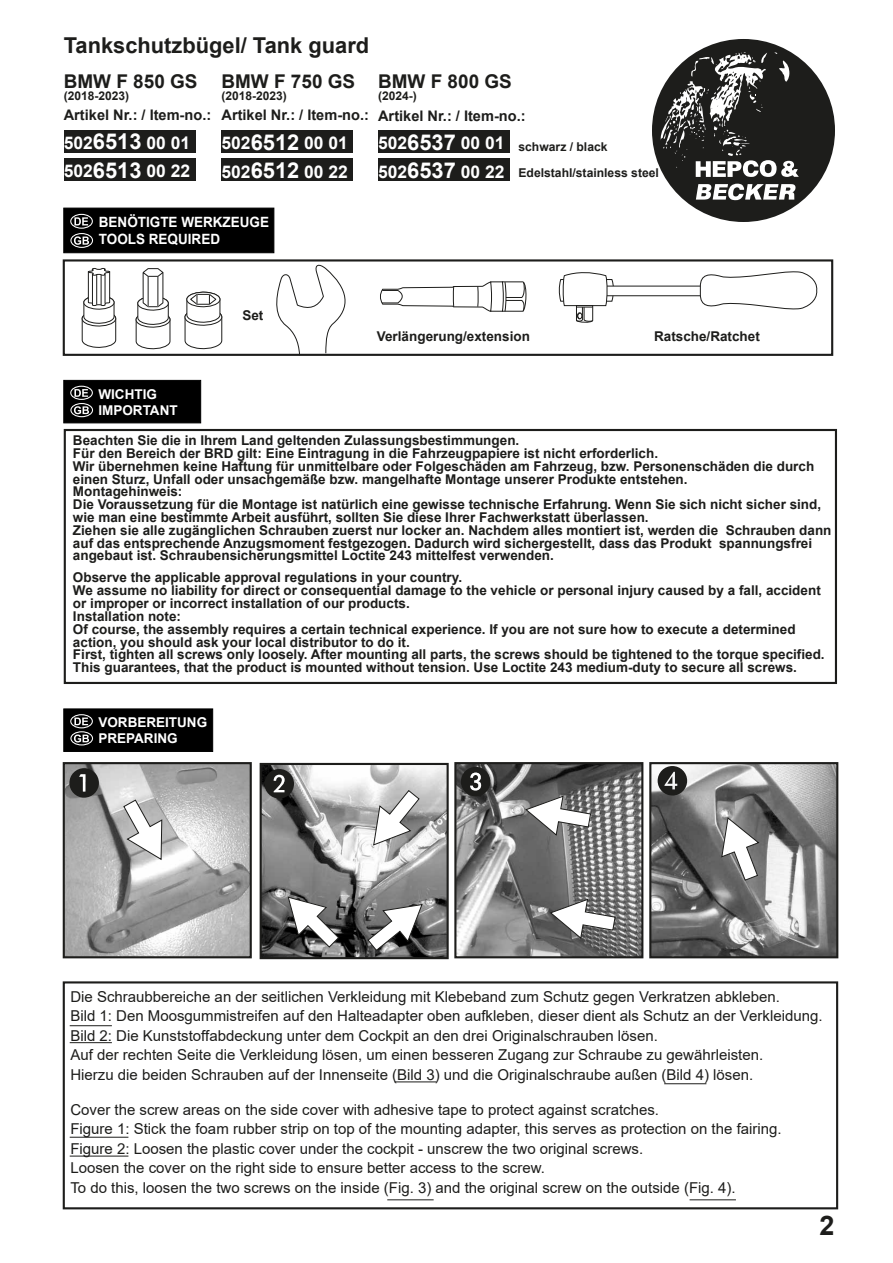
<style>
.page{position:relative;width:893px;height:1263px;background:#fff}
.page>*{position:absolute;margin:0;border:0;box-sizing:border-box;transform-origin:0 0}
.t1{font:700 27px "Arial";color:#1d1d1b}
.t2{font:700 21.9px "Arial";color:#1d1d1b}
.t3{font:700 18.9px "Arial";color:#1d1d1b}
.t4{font:700 17.55px/28.5px "Arial";color:#fff}
.t5{font:15px/19.5px "Arial";color:#1d1d1b}
.t6{font:700 14.55px "Arial";color:#1d1d1b}
.t7{font:700 14.1px/17px "Arial";color:#fff;scale:.95 1}
.t8{font:700 13.5px/12.9px "Arial";color:#1d1d1b}
.t9{font:700 13.5px/16.2px "Arial";color:#fff}
.t10{font:700 12.15px/25.8px "Arial";color:#1d1d1b}
.t11{font:700 12px "Arial";color:#1d1d1b}
.s1{font-size:21.9px}
</style>
<div class="page">
<div style="left:652px;top:39px;width:183px;height:183px;background:#1d1d1b;border-radius:50%"></div>
<svg style="left:696px;top:184px;width:100px;height:16px"></svg>
<svg style="left:660px;top:52px;width:139px;height:125px"></svg>
<img style="left:66px;top:765px;width:183px;height:190px">
<div style="left:63px;top:762px;width:189px;height:196px;border:2px solid #1d1d1b"></div>
<img style="left:652px;top:765px;width:183px;height:190px">
<div style="left:649px;top:762px;width:189px;height:196px;border:2px solid #1d1d1b"></div>
<img style="left:457px;top:765px;width:183px;height:190px">
<div style="left:454px;top:762px;width:189px;height:196px;border:2px solid #1d1d1b"></div>
<svg style="left:658px;top:766px;width:29px;height:29px"></svg>
<svg style="left:461px;top:767px;width:29px;height:29px"></svg>
<svg style="left:69px;top:768px;width:30px;height:30px"></svg>
<img style="left:263px;top:766px;width:183px;height:190px">
<div style="left:260px;top:763px;width:189px;height:196px;border:2px solid #1d1d1b"></div>
<svg style="left:264px;top:769px;width:30px;height:29px"></svg>
<div style="left:63px;top:981px;width:775px;height:228px;border:2px solid #1d1d1b"></div>
<svg style="left:123px;top:799px;width:39px;height:61px"></svg>
<svg style="left:721px;top:817px;width:38px;height:64px"></svg>
<svg style="left:525px;top:795px;width:66px;height:41px"></svg>
<svg style="left:549px;top:898px;width:67px;height:41px"></svg>
<svg style="left:367px;top:904px;width:56px;height:47px"></svg>
<svg style="left:287px;top:896px;width:52px;height:52px"></svg>
<svg style="left:373px;top:790px;width:47px;height:56px"></svg>
<div style="left:64px;top:158px;width:132px;height:23px;background:#1d1d1b"></div>
<div style="left:64px;top:130px;width:132px;height:23px;background:#1d1d1b"></div>
<div style="left:221px;top:158px;width:132px;height:23px;background:#1d1d1b"></div>
<div style="left:221px;top:130px;width:132px;height:23px;background:#1d1d1b"></div>
<div style="left:378px;top:158px;width:132px;height:23px;background:#1d1d1b"></div>
<div style="left:378px;top:130px;width:132px;height:23px;background:#1d1d1b"></div>
<div style="left:63px;top:709px;width:150px;height:43px;background:#000;border:1px solid #000"></div>
<svg style="left:74px;top:717px;width:14px;height:8px"></svg>
<div style="left:70px;top:714px;width:23px;height:14px;border:1px solid #fff;border-radius:50%"></div>
<svg style="left:74px;top:734px;width:15px;height:8px"></svg>
<div style="left:70px;top:731px;width:23px;height:14px;border:1px solid #fff;border-radius:50%"></div>
<div style="left:63px;top:259px;width:770px;height:97px;border:2px solid #1d1d1b"></div>
<svg style="left:380px;top:281px;width:147px;height:31px"></svg>
<svg style="left:81px;top:268px;width:36px;height:80px"></svg>
<div style="left:602px;top:286px;width:101px;height:10px;border:1px solid #1d1d1b"></div>
<svg style="left:559px;top:272px;width:55px;height:51px"></svg>
<svg style="left:700px;top:271px;width:118px;height:39px"></svg>
<svg style="left:274px;top:264px;width:77px;height:92px"></svg>
<svg style="left:184px;top:291px;width:39px;height:59px"></svg>
<svg style="left:135px;top:268px;width:36px;height:82px"></svg>
<div style="left:63px;top:208px;width:211px;height:45px;background:#000;border:1px solid #000"></div>
<svg style="left:74px;top:217px;width:14px;height:8px"></svg>
<div style="left:70px;top:214px;width:23px;height:15px;border:1px solid #fff;border-radius:50%"></div>
<svg style="left:74px;top:236px;width:15px;height:9px"></svg>
<div style="left:70px;top:233px;width:23px;height:15px;border:1px solid #fff;border-radius:50%"></div>
<div style="left:64px;top:429px;width:773px;height:255px;border:2px solid #1d1d1b"></div>
<div style="left:63px;top:380px;width:138px;height:43px;background:#000;border:1px solid #000"></div>
<svg style="left:74px;top:389px;width:14px;height:8px"></svg>
<div style="left:70px;top:386px;width:23px;height:14px;border:1px solid #fff;border-radius:50%"></div>
<svg style="left:74px;top:406px;width:15px;height:8px"></svg>
<div style="left:70px;top:403px;width:23px;height:14px;border:1px solid #fff;border-radius:50%"></div>
<hr style="left:70px;top:1025px;width:42px;height:1px;background:#1d1d1b">
<hr style="left:70px;top:1042px;width:42px;height:1px;background:#1d1d1b">
<hr style="left:70px;top:1137px;width:58px;height:1px;background:#1d1d1b">
<hr style="left:70px;top:1156px;width:58px;height:1px;background:#1d1d1b">
<hr style="left:394px;top:1081px;width:43px;height:1px;background:#1d1d1b">
<hr style="left:664px;top:1083px;width:42px;height:1px;background:#1d1d1b">
<hr style="left:387px;top:1199px;width:47px;height:1px;background:#1d1d1b">
<hr style="left:690px;top:1199px;width:46px;height:1px;background:#1d1d1b">
<h2 class="t2" style="left:64px;top:30px;width:307px">Tankschutzbügel/ Tank guard</h2>
<h3 class="t3" style="left:64px;top:68px;width:135px">BMW F 850 GS</h3>
<p class="t11" style="left:64px;top:87px;width:67px">(2018-2023)</p>
<p class="t6" style="left:64px;top:105px;width:149px">Artikel Nr.: / Item-no.:</p>
<p class="t4" style="left:64px;top:129px;width:128px">502<span class="s1">6513</span> 00 01<br>502<span class="s1">6513</span> 00 22</p>
<h3 class="t3" style="left:221px;top:68px;width:135px">BMW F 750 GS</h3>
<p class="t11" style="left:221px;top:87px;width:67px">(2018-2023)</p>
<p class="t6" style="left:221px;top:105px;width:149px">Artikel Nr.: / Item-no.:</p>
<p class="t4" style="left:221px;top:129px;width:128px">502<span class="s1">6512</span> 00 01<br>502<span class="s1">6512</span> 00 22</p>
<p class="t10" style="left:518px;top:134px;width:142px">schwarz / black<br>Edelstahl/stainless steel</p>
<h3 class="t3" style="left:378px;top:68px;width:135px">BMW F 800 GS</h3>
<p class="t11" style="left:378px;top:87px;width:40px">(2024-)</p>
<p class="t6" style="left:378px;top:105px;width:149px">Artikel Nr.: / Item-no.:</p>
<p class="t4" style="left:378px;top:129px;width:128px">502<span class="s1">6537</span> 00 01<br>502<span class="s1">6537</span> 00 22</p>
<p class="t7" style="left:99px;top:214px;width:181px">BENÖTIGTE WERKZEUGE<br>TOOLS REQUIRED</p>
<p class="t9" style="left:98px;top:386px;width:81px">WICHTIG<br>IMPORTANT</p>
<p class="t8" style="left:242px;top:309px;width:23px">Set</p>
<p class="t8" style="left:377px;top:330px;width:155px">Verlängerung/extension</p>
<p class="t8" style="left:654px;top:330px;width:107px">Ratsche/Ratchet</p>
<p class="t8" style="left:73px;top:434px;width:760px">Beachten Sie die in Ihrem Land geltenden Zulassungsbestimmungen.<br>Für den Bereich der BRD gilt: Eine Eintragung in die Fahrzeugpapiere ist nicht erforderlich.<br>Wir übernehmen keine Haftung für unmittelbare oder Folgeschäden am Fahrzeug, bzw. Personenschäden die durch einen Sturz, Unfall oder unsachgemäße bzw. mangelhafte Montage unserer Produkte entstehen.<br>Montagehinweis:<br>Die Voraussetzung für die Montage ist natürlich eine gewisse technische Erfahrung. Wenn Sie sich nicht sicher sind, wie man eine bestimmte Arbeit ausführt, sollten Sie diese Ihrer Fachwerkstatt überlassen.<br>Ziehen sie alle zugänglichen Schrauben zuerst nur locker an. Nachdem alles montiert ist, werden die Schrauben dann auf das entsprechende Anzugsmoment festgezogen. Dadurch wird sichergestellt, dass das Produkt spannungsfrei angebaut ist. Schraubensicherungsmittel Loctite 243 mittelfest verwenden.</p>
<p class="t8" style="left:73px;top:571px;width:753px">Observe the applicable approval regulations in your country.<br>We assume no liability for direct or consequential damage to the vehicle or personal injury caused by a fall, accident or improper or incorrect installation of our products.<br>Installation note:<br>Of course, the assembly requires a certain technical experience. If you are not sure how to execute a determined action, you should ask your local distributor to do it.<br>First, tighten all screws only loosely. After mounting all parts, the screws should be tightened to the torque specified.<br>This guarantees, that the product is mounted without tension. Use Loctite 243 medium-duty to secure all screws.</p>
<p class="t9" style="left:98px;top:714px;width:110px">VORBEREITUNG<br>PREPARING</p>
<p class="t5" style="left:70px;top:986px;width:754px">Die Schraubbereiche an der seitlichen Verkleidung mit Klebeband zum Schutz gegen Verkratzen abkleben.<br>Bild 1: Den Moosgummistreifen auf den Halteadapter oben aufkleben, dieser dient als Schutz an der Verkleidung.<br>Bild 2: Die Kunststoffabdeckung unter dem Cockpit an den drei Originalschrauben lösen.<br>Auf der rechten Seite die Verkleidung lösen, um einen besseren Zugang zur Schraube zu gewährleisten.<br>Hierzu die beiden Schrauben auf der Innenseite (Bild 3) und die Originalschraube außen (Bild 4) lösen.</p>
<p class="t5" style="left:70px;top:1100px;width:713px">Cover the screw areas on the side cover with adhesive tape to protect against scratches.<br>Figure 1: Stick the foam rubber strip on top of the mounting adapter, this serves as protection on the fairing.<br>Figure 2: Loosen the plastic cover under the cockpit - unscrew the two original screws.<br>Loosen the cover on the right side to ensure better access to the screw.<br>To do this, loosen the two screws on the inside (Fig. 3) and the original screw on the outside (Fig. 4).</p>
<h1 class="t1" style="left:820px;top:1206px;width:17px">2</h1>
</div>
